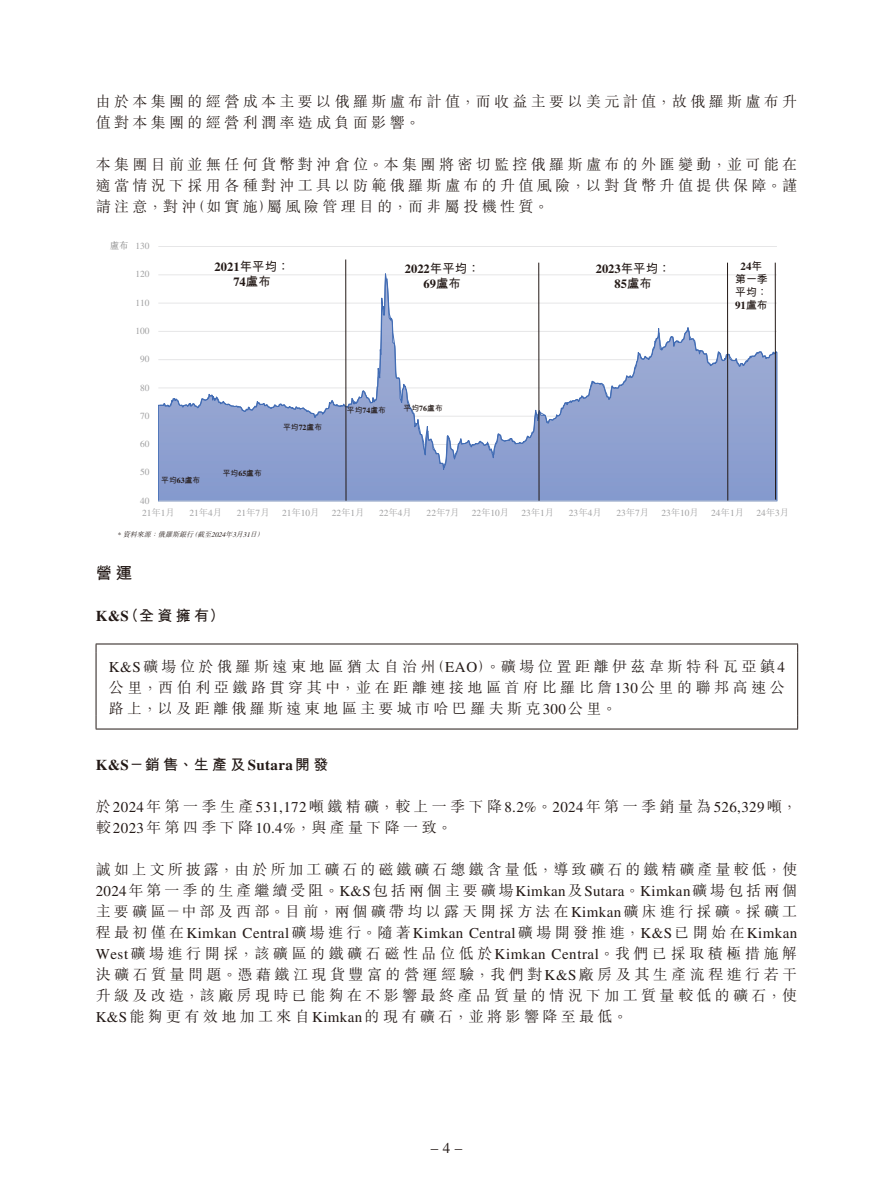
<style>
.page{position:relative;width:893px;height:1191px;background:#fff}
.page>*{position:absolute;margin:0;border:0;box-sizing:border-box;transform-origin:0 0}
.t1{font:16.5px "M Hei HK Bold E Ten B5 H";color:#231916}
.t2{font:15px/21px "M Sung HK Light E Ten B5 H";letter-spacing:.225em;color:#231916;text-align:justify}
.t3{font:15px "Times LT Std";letter-spacing:.025em;color:#231916}
.t4{font:700 15px "Times LT Std";letter-spacing:.025em;color:#231916}
.t5{font:15px "M Hei HK Bold E Ten B5 H";color:#231916}
.t6{font:700 12.45px/15px "Times LT Std";color:#231916;text-align:center}
.t7{font:700 10.95px "Times LT Std";color:#231916}
.t8{font:10.95px/13px "M Hei HK Bold E Ten B5 H";color:#231916}
.t9{font:9.3px "Times LT Std";color:#9f9fa0}
.t10{font:9.3px "M Sung HK Light E Ten B5 H";color:#7d7d7d}
.t11{font:7.8px "M Hei HK Bold E Ten B5 H";color:#231916}
.t12{font:italic 7.05px "M Sung HK Light E Ten B5 H";color:#231916}
.s1{font-family:"M Hei HK Bold E Ten B5 H";font-weight:400}
.s2{font-family:"Times LT Std";font-weight:700}
.s3{font-family:"M Sung HK Light E Ten B5 H"}
.s4{font-family:"Times LT Std"}
</style>
<div class="page">
<hr style="left:158px;top:246px;width:619px;height:1px;background:#e6e6e7">
<svg style="left:158px;top:267px;width:619px;height:234px"></svg>
<hr style="left:158px;top:501px;width:619px;height:1px;background:#e6e6e7">
<svg style="left:159px;top:278px;width:618px;height:191px"></svg>
<hr style="left:538px;top:263px;width:1px;height:238px;background:#231916">
<hr style="left:727px;top:263px;width:1px;height:237px;background:#231916">
<hr style="left:775px;top:263px;width:1px;height:236px;background:#231916">
<hr style="left:345px;top:259px;width:1px;height:242px;background:#231916">
<hr style="left:96px;top:728px;width:702px;height:1px;background:#231916">
<hr style="left:96px;top:643px;width:702px;height:1px;background:#231916">
<hr style="left:797px;top:653px;width:1px;height:63px;background:#231916">
<svg style="left:797px;top:716px;width:1px;height:12px"></svg>
<hr style="left:96px;top:653px;width:1px;height:63px;background:#231916">
<svg style="left:96px;top:716px;width:1px;height:12px"></svg>
<p class="t2" style="left:96px;top:93px;width:703px">由於本集團的經營成本主要以俄羅斯盧布計值，而收益主要以美元計值，故俄羅斯盧布升值對本集團的經營利潤率造成負面影響。</p>
<p class="t2" style="left:96px;top:156px;width:703px">本集團目前並無任何貨幣對沖倉位。本集團將密切監控俄羅斯盧布的外匯變動，並可能在適當情況下採用各種對沖工具以防範俄羅斯盧布的升值風險，以對貨幣升值提供保障。謹請注意，對沖（如實施）屬風險管理目的，而非屬投機性質。</p>
<p class="t10" style="left:110px;top:242px;width:20px">盧布</p>
<p class="t9" style="left:135px;top:242px;width:16px">130</p>
<p class="t9" style="left:135px;top:271px;width:16px">120</p>
<p class="t9" style="left:135px;top:299px;width:16px">110</p>
<p class="t9" style="left:135px;top:327px;width:16px">100</p>
<p class="t6" style="left:215px;top:259px;width:77px">2021<span class="s1">年平均：<br></span>74<span class="s1">盧布</span></p>
<p class="t6" style="left:405px;top:261px;width:77px">2022<span class="s1">年平均：<br></span>69<span class="s1">盧布</span></p>
<p class="t6" style="left:596px;top:261px;width:77px">2023<span class="s1">年平均：<br></span>85<span class="s1">盧布</span></p>
<p class="t7" style="left:741px;top:259px;width:23px">24<span class="s1">年</span></p>
<p class="t8" style="left:735px;top:274px;width:34px">第一季平均：</p>
<p class="t7" style="left:735px;top:299px;width:34px">91<span class="s1">盧布</span></p>
<p class="t9" style="left:140px;top:356px;width:11px">90</p>
<p class="t9" style="left:140px;top:384px;width:11px">80</p>
<p class="t9" style="left:140px;top:412px;width:11px">70</p>
<p class="t9" style="left:140px;top:440px;width:11px">60</p>
<p class="t9" style="left:140px;top:469px;width:11px">50</p>
<p class="t9" style="left:140px;top:497px;width:11px">40</p>
<p class="t11" style="left:161px;top:477px;width:41px">平均<span class="s2">63</span>盧布</p>
<p class="t11" style="left:223px;top:470px;width:41px">平均<span class="s2">65</span>盧布</p>
<p class="t11" style="left:283px;top:424px;width:41px">平均<span class="s2">72</span>盧布</p>
<p class="t11" style="left:347px;top:407px;width:41px">平均<span class="s2">74</span>盧布</p>
<p class="t11" style="left:404px;top:404px;width:41px">平均<span class="s2">76</span>盧布</p>
<p class="t9" style="left:142px;top:509px;width:34px">21<span class="s3">年</span>1<span class="s3">月</span></p>
<p class="t9" style="left:189px;top:509px;width:34px">21<span class="s3">年</span>4<span class="s3">月</span></p>
<p class="t9" style="left:237px;top:509px;width:34px">21<span class="s3">年</span>7<span class="s3">月</span></p>
<p class="t9" style="left:282px;top:509px;width:39px">21<span class="s3">年</span>10<span class="s3">月</span></p>
<p class="t9" style="left:332px;top:509px;width:34px">22<span class="s3">年</span>1<span class="s3">月</span></p>
<p class="t9" style="left:379px;top:509px;width:34px">22<span class="s3">年</span>4<span class="s3">月</span></p>
<p class="t9" style="left:427px;top:509px;width:34px">22<span class="s3">年</span>7<span class="s3">月</span></p>
<p class="t9" style="left:472px;top:509px;width:39px">22<span class="s3">年</span>10<span class="s3">月</span></p>
<p class="t9" style="left:521px;top:509px;width:34px">23<span class="s3">年</span>1<span class="s3">月</span></p>
<p class="t9" style="left:569px;top:509px;width:34px">23<span class="s3">年</span>4<span class="s3">月</span></p>
<p class="t9" style="left:616px;top:509px;width:34px">23<span class="s3">年</span>7<span class="s3">月</span></p>
<p class="t9" style="left:661px;top:509px;width:39px">23<span class="s3">年</span>10<span class="s3">月</span></p>
<p class="t9" style="left:711px;top:509px;width:34px">24<span class="s3">年</span>1<span class="s3">月</span></p>
<p class="t9" style="left:756px;top:509px;width:34px">24<span class="s3">年</span>3<span class="s3">月</span></p>
<p class="t12" style="left:118px;top:531px;width:150px"><span class="s4">*</span> 資料來源：俄羅斯銀行（截至<span class="s4">2024</span>年<span class="s4">3</span>月<span class="s4">31</span>日）</p>
<p class="t1" style="left:96px;top:566px;width:38px">營運</p>
<p class="t5" style="left:96px;top:609px;width:130px"><span class="s2">K&amp;S</span>（全資擁有）</p>
<p class="t2" style="left:109px;top:658px;width:678px"><span class="s4">K&amp;S</span>礦場位於俄羅斯遠東地區猶太自治州（<span class="s4">EAO</span>）。礦場位置距離伊茲韋斯特科瓦亞鎮<span class="s4">4</span>公里，西伯利亞鐵路貫穿其中，並在距離連接地區首府比羅比詹<span class="s4">130</span>公里的聯邦高速公路上，以及距離俄羅斯遠東地區主要城市哈巴羅夫斯克<span class="s4">300</span>公里。</p>
<p class="t4" style="left:96px;top:755px;width:234px">K&amp;S<span class="s1">－銷售、生產及</span>Sutara<span class="s1">開發</span></p>
<p class="t2" style="left:96px;top:797px;width:703px">於<span class="s4">2024</span>年第一季生產<span class="s4">531,172</span>噸鐵精礦，較上一季下降<span class="s4">8.2%</span>。<span class="s4">2024</span>年第一季銷量為<span class="s4">526,329</span>噸，較<span class="s4">2023</span>年第四季下降<span class="s4">10.4%</span>，與產量下降一致。</p>
<p class="t2" style="left:96px;top:860px;width:703px">誠如上文所披露，由於所加工礦石的磁鐵礦石總鐵含量低，導致礦石的鐵精礦產量較低，使<span class="s4">2024</span>年第一季的生產繼續受阻。<span class="s4">K&amp;S</span>包括兩個主要礦場<span class="s4">Kimkan</span>及<span class="s4">Sutara</span>。<span class="s4">Kimkan</span>礦場包括兩個主要礦區－中部及西部。目前，兩個礦帶均以露天開採方法在<span class="s4">Kimkan</span>礦床進行採礦。採礦工</p>
<p class="t3" style="left:96px;top:927px;width:703px"><span class="s3">程最初僅在</span>Kimkan Central<span class="s3">礦場進行。隨著</span>Kimkan Central<span class="s3">礦場開發推進，</span>K&amp;S<span class="s3">已開始在</span>Kimkan</p>
<p class="t2" style="left:96px;top:944px;width:703px"><span class="s4">West</span>礦場進行開採，該礦區的鐵礦石磁性品位低於<span class="s4">Kimkan Central</span>。我們已採取積極措施解決礦石質量問題。憑藉鐵江現貨豐富的營運經驗，我們對<span class="s4">K&amp;S</span>廠房及其生產流程進行若干升級及改造，該廠房現時已能夠在不影響最終產品質量的情況下加工質量較低的礦石，使<span class="s4">K&amp;S</span>能夠更有效地加工來自<span class="s4">Kimkan</span>的現有礦石，並將影響降至最低。</p>
<p class="t3" style="left:431px;top:1142px;width:33px">– 4 –</p>
</div>
